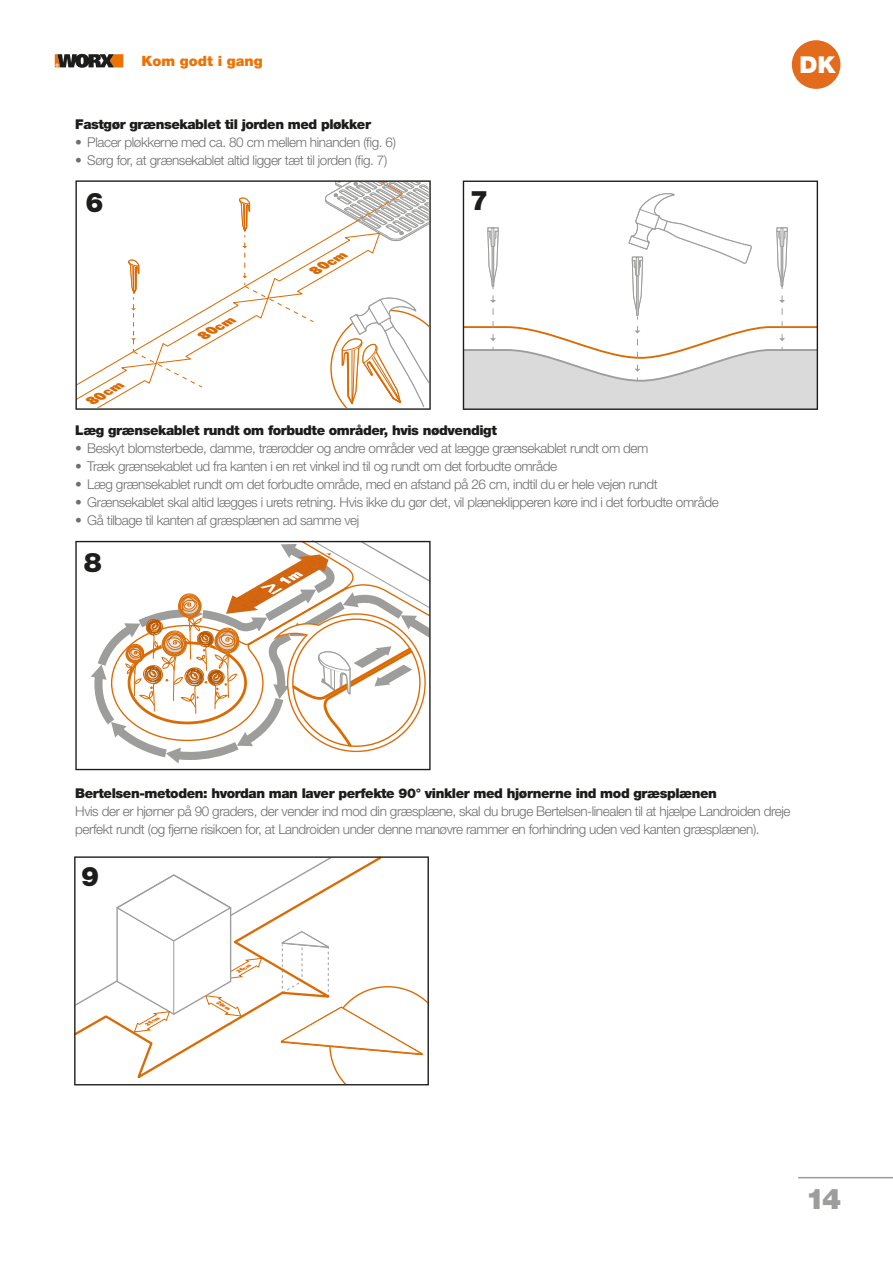
<style>
.page{position:relative;width:893px;height:1263px;background:#fff}
.page>*{position:absolute;margin:0;border:0;box-sizing:border-box;transform-origin:0 0}
.t1{font:900 28.5px "Helvetica Neue LT Std";color:#9d9d9c}
.t2{font:900 27px "Helvetica Neue LT Std";color:#1d1d1b}
.t3{font:900 23.25px "Helvetica Neue LT Std";color:#fff}
.t4{font:900 14.25px "Helvetica Neue LT Std";color:#ee7203}
.t5{font:300 13.5px/18px "Helvetica Neue LT Std";letter-spacing:-.03em;color:#706f6f}
.t6{font:900 13.5px "Helvetica Neue LT Std";letter-spacing:-.03em;color:#1d1d1b}
.t7{font:italic 900 12.3px "Univers";color:#dc6a02}
.t8{font:italic 900 4.95px "Univers";color:#dc6a02;scale:.96 1}
.t9{font:italic 900 4.8px "Univers";color:#dc6a02}
</style>
<div class="page">
<div style="left:792px;top:40px;width:48px;height:49px;background:#e26c1b;border-radius:50%"></div>
<svg style="left:55px;top:54px;width:68px;height:14px"></svg>
<hr style="left:798px;top:1177px;width:95px;height:1px;background:#9d9d9c">
<svg style="left:75px;top:180px;width:356px;height:230px"></svg>
<svg style="left:463px;top:181px;width:355px;height:229px"></svg>
<svg style="left:75px;top:541px;width:356px;height:229px"></svg>
<svg style="left:74px;top:856px;width:355px;height:229px"></svg>
<p class="t4" style="left:141px;top:53px;width:123px">Kom godt i gang</p>
<h3 class="t3" style="left:799px;top:51px;width:38px">DK</h3>
<p class="t6" style="left:75px;top:116px;width:297px">Fastgør grænsekablet til jorden med pløkker</p>
<p class="t5" style="left:75px;top:133px;width:322px">• Placer pløkkerne med ca. 80 cm mellem hinanden (fig. 6)</p>
<p class="t5" style="left:75px;top:151px;width:314px">• Sørg for, at grænsekablet altid ligger tæt til jorden (fig. 7)</p>
<h2 class="t2" style="left:85px;top:187px;width:20px">6</h2>
<h2 class="t2" style="left:470px;top:184px;width:20px">7</h2>
<p class="t7" style="left:87px;top:394px;width:39px;rotate:-30deg">80cm</p>
<p class="t7" style="left:199px;top:329px;width:39px;rotate:-30deg">80cm</p>
<p class="t7" style="left:310px;top:264px;width:39px;rotate:-30deg">80cm</p>
<p class="t6" style="left:75px;top:422px;width:423px">Læg grænsekablet rundt om forbudte områder, hvis nødvendigt</p>
<p class="t5" style="left:75px;top:439px;width:575px">• Beskyt blomsterbede, damme, trærødder og andre områder ved at lægge grænsekablet rundt om dem</p>
<p class="t5" style="left:75px;top:457px;width:483px">• Træk grænsekablet ud fra kanten i en ret vinkel ind til og rundt om det forbudte område</p>
<p class="t5" style="left:75px;top:475px;width:584px">• Læg grænsekablet rundt om det forbudte område, med en afstand på 26 cm, indtil du er hele vejen rundt</p>
<p class="t5" style="left:75px;top:493px;width:645px">• Grænsekablet skal altid lægges i urets retning. Hvis ikke du gør det, vil plæneklipperen køre ind i det forbudte område</p>
<p class="t5" style="left:75px;top:511px;width:286px">• Gå tilbage til kanten af græsplænen ad samme vej</p>
<h2 class="t2" style="left:84px;top:546px;width:20px">8</h2>
<p class="t6" style="left:75px;top:786px;width:643px">Bertelsen-metoden: hvordan man laver perfekte 90° vinkler med hjørnerne ind mod græsplænen</p>
<p class="t5" style="left:75px;top:802px;width:717px">Hvis der er hjørner på 90 graders, der vender ind mod din græsplæne, skal du bruge Bertelsen-linealen til at hjælpe Landroiden dreje perfekt rundt (og fjerne risikoen for, at Landroiden under denne manøvre rammer en forhindring uden ved kanten græsplænen).</p>
<h2 class="t2" style="left:81px;top:860px;width:20px">9</h2>
<p class="t9" style="left:145px;top:1021px;width:16px;rotate:-30deg">26cm</p>
<p class="t9" style="left:237px;top:969px;width:16px;rotate:-30deg">26cm</p>
<p class="t8" style="left:218px;top:998px;width:17px;rotate:30deg">26cm</p>
<h1 class="t1" style="left:806px;top:1182px;width:37px">14</h1>
</div>
